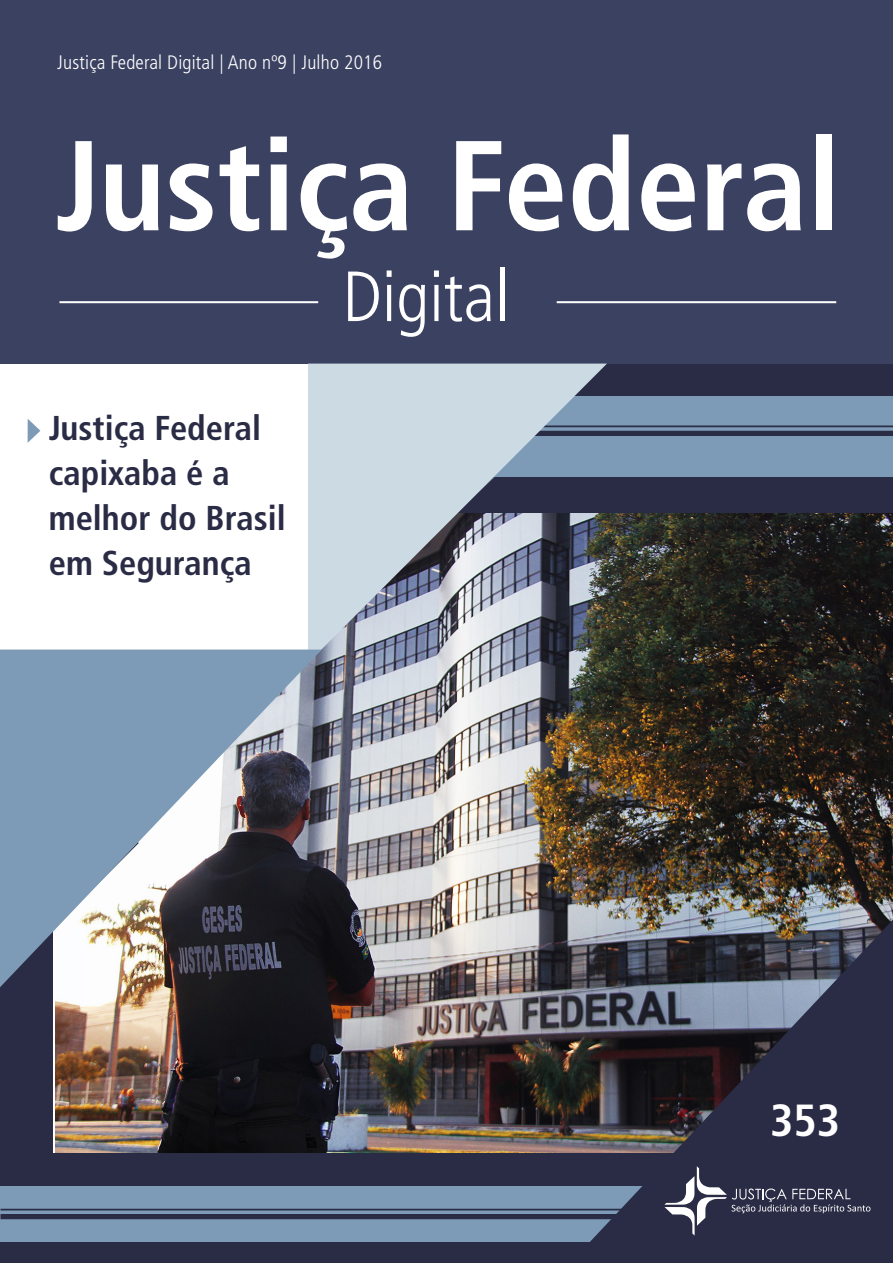
<style>
.page{position:relative;width:893px;height:1263px;background:#fff}
.page>*{position:absolute;margin:0;border:0;box-sizing:border-box;transform-origin:0 0}
.t1{font:condensed 127.65px "Frutiger 67 Bold";color:#fff}
.t2{font:condensed 70.95px "Frutiger 47 Light";color:#fff}
.t3{font:condensed 45px "Frutiger 67 Bold";color:#fff}
.t4{font:condensed 34.5px/45px "Frutiger 67 Bold";color:#2a2c45}
.t5{font:condensed 19.5px "Frutiger 47 Light";letter-spacing:.01em;color:#fff}
</style>
<div class="page">
<div style="left:0;top:912px;width:53px;height:251px;background:#2a2c45"></div>
<img style="left:55px;top:513px;width:838px;height:640px">
<div style="left:452px;top:364px;width:441px;height:148px;background:#2a2c45"></div>
<div style="left:0;top:1153px;width:680px;height:110px;background:#2a2c45"></div>
<div style="left:0;top:1186px;width:680px;height:56px;background:#7d9bb7"></div>
<div style="left:306px;top:396px;width:587px;height:80px;background:#7d9bb7"></div>
<div style="left:1px;top:1214px;width:647px;height:5px;background:#2a2c45"></div>
<hr style="left:1px;top:1209px;width:647px;height:1px;background:#2a2c45">
<div style="left:318px;top:431px;width:575px;height:5px;background:#2a2c45"></div>
<hr style="left:318px;top:425px;width:575px;height:2px;background:#2a2c45">
<div style="left:0;top:0;width:893px;height:364px;background:#3b4161"></div>
<div style="left:1px;top:365px;width:317px;height:284px;background:#fff"></div>
<hr style="left:59px;top:301px;width:259px;height:2px;background:#fff">
<hr style="left:557px;top:301px;width:279px;height:2px;background:#fff">
<svg style="left:308px;top:364px;width:299px;height:299px;background:#a1abb9"></svg>
<svg style="left:28px;top:419px;width:12px;height:24px"></svg>
<svg style="left:0;top:649px;width:322px;height:338px;background:#7c8a9a"></svg>
<svg style="left:570px;top:919px;width:323px;height:344px;background:#3e4051"></svg>
<svg style="left:664px;top:1166px;width:206px;height:69px;background:#414359"></svg>
<p class="t5" style="left:57px;top:51px;width:326px">Justiça Federal Digital | Ano nº9 | Julho 2016</p>
<p class="t1" style="left:55px;top:110px;width:787px">Justiça Federal</p>
<p class="t2" style="left:342px;top:256px;width:168px">Digital</p>
<p class="t4" style="left:49px;top:406px;width:214px">Justiça Federal capixaba é a</p>
<p class="t4" style="left:49px;top:496px;width:238px">melhor do Brasil em Segurança</p>
<p class="t3" style="left:770px;top:1094px;width:72px">353</p>
</div>
